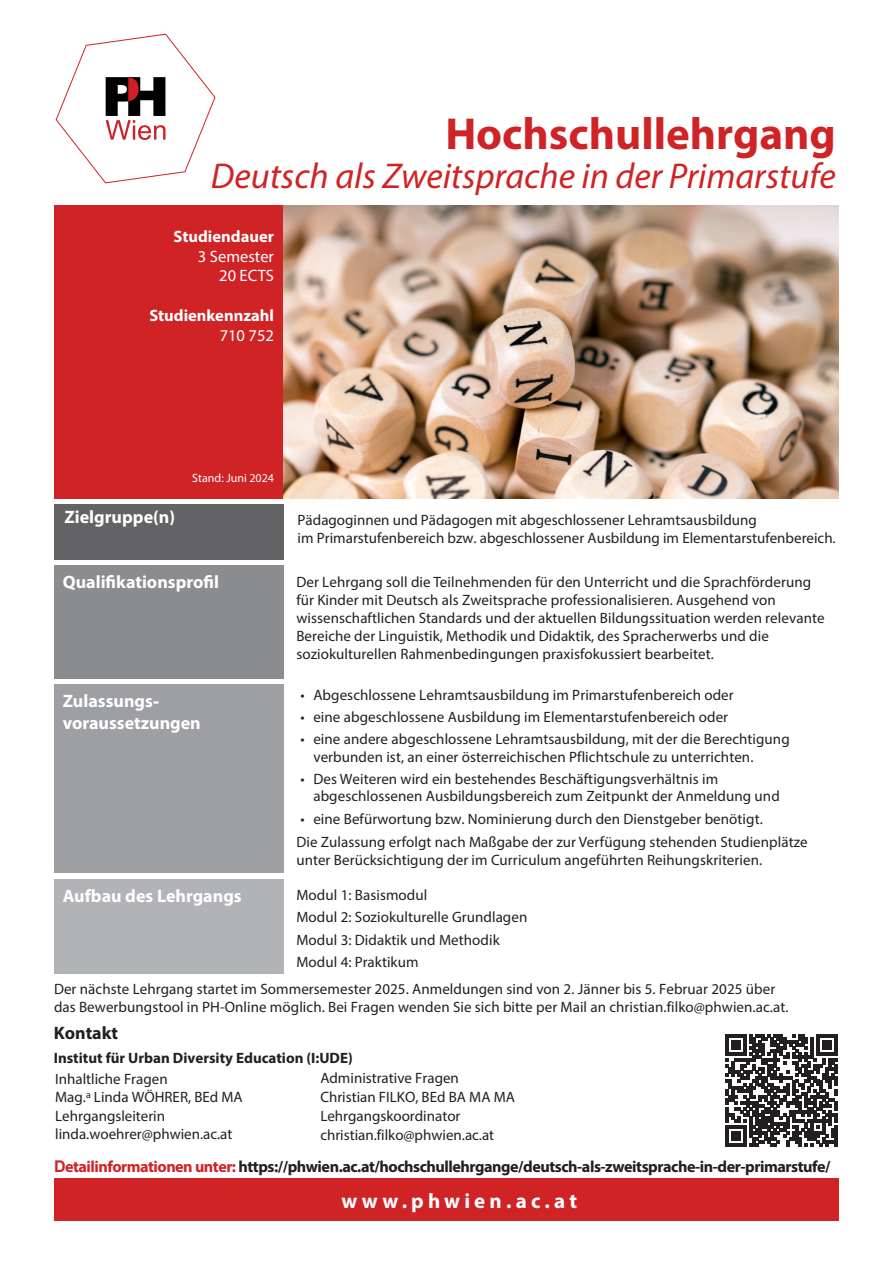
<style>
.page{position:relative;width:893px;height:1263px;background:#fff}
.page>*{position:absolute;margin:0;border:0;box-sizing:border-box;transform-origin:0 0}
.t1{font:700 45px "Myriad Pro";color:#cf2326}
.t2{font:italic 36px "Myriad Pro";color:#cf2326}
.t3{font:700 21px "Myriad Pro";letter-spacing:.2em;color:#fff}
.t4{font:700 18px/21.6px "Myriad Pro";color:#fff}
.Absatzformat_1{font:700 18px "Myriad Pro";color:#231f20}
.t5{font:700 16.5px "Myriad Pro";color:#fff}
.t6{font:16.5px "Myriad Pro";color:#fff}
.Tabelle_Lauftext{font:700 16.2px "Myriad Pro";letter-spacing:-.03em;color:#231f20}
.Absatzformat_1-2{font:15px/18px "Myriad Pro";letter-spacing:.005em;color:#231f20}
.Absatzformat_1-3{font:700 15px "Myriad Pro";color:#231f20}
.t7{font:12px "Myriad Pro";color:#fff}
.s1{font-family:"Arial";color:#cf2326}
.s2{color:#cf2326}
</style>
<div class="page">
<div style="left:54px;top:205px;width:230px;height:294px;background:#cf2326"></div>
<img style="left:284px;top:205px;width:555px;height:294px">
<div style="left:54px;top:565px;width:230px;height:113px;background:#8a8c8f"></div>
<div style="left:54px;top:879px;width:230px;height:95px;background:#b2b3b7"></div>
<div style="left:54px;top:684px;width:230px;height:189px;background:#9d9fa2"></div>
<div style="left:54px;top:504px;width:230px;height:55px;background:#636366"></div>
<svg style="left:726px;top:1035px;width:111px;height:111px"></svg>
<hr style="left:834px;top:1125px;width:3px;height:21px;background:#231f20">
<div style="left:54px;top:1178px;width:785px;height:43px;background:#cf2326"></div>
<svg style="left:55px;top:33px;width:161px;height:150px"></svg>
<p class="t1" style="left:445px;top:104px;width:392px">Hochschullehrgang</p>
<p class="t2" style="left:211px;top:154px;width:627px">Deutsch als Zweitsprache in der Primarstufe</p>
<p class="t5" style="left:174px;top:225px;width:102px">Studiendauer</p>
<p class="t6" style="left:198px;top:246px;width:78px">3 Semester</p>
<p class="t6" style="left:219px;top:266px;width:56px">20 ECTS</p>
<p class="t5" style="left:149px;top:305px;width:126px">Studienkennzahl</p>
<p class="t6" style="left:220px;top:325px;width:56px">710 752</p>
<p class="t4" style="left:64px;top:505px;width:112px">Zielgruppe(n)</p>
<p class="t7" style="left:192px;top:471px;width:83px">Stand: Juni 2024</p>
<p class="t4" style="left:63px;top:570px;width:158px">Qualifikationsprofil</p>
<p class="t4" style="left:63px;top:690px;width:140px">Zulassungs&shy;voraussetzungen</p>
<p class="t4" style="left:63px;top:884px;width:180px">Aufbau des Lehrgangs</p>
<p class="Absatzformat_1-2" style="left:298px;top:511px;width:540px">Pädagoginnen und Pädagogen mit abgeschlossener Lehramtsausbildung<br>im Primarstufenbereich bzw. abgeschlossener Ausbildung im Elementarstufenbereich.</p>
<p class="Absatzformat_1-2" style="left:296px;top:573px;width:530px">Der Lehrgang soll die Teilnehmenden für den Unterricht und die Sprachförderung für Kinder mit Deutsch als Zweitsprache professionalisieren. Ausgehend von wissenschaftlichen Standards und der aktuellen Bildungssituation werden relevante Bereiche der Linguistik, Methodik und Didaktik, des Spracherwerbs und die soziokulturellen Rahmenbedingungen praxisfokussiert bearbeitet.</p>
<p class="Absatzformat_1-2" style="left:301px;top:686px;width:435px">• Abgeschlossene Lehramtsausbildung im Primarstufenbereich oder</p>
<p class="Absatzformat_1-2" style="left:301px;top:708px;width:429px">• eine abgeschlossene Ausbildung im Elementarstufenbereich oder</p>
<p class="Absatzformat_1-2" style="left:313px;top:730px;width:478px;line-height:17.4px;text-indent:-13px">• eine andere abgeschlossene Lehramtsausbildung, mit der die Berechtigung verbunden ist, an einer österreichischen Pflichtschule zu unterrichten.</p>
<p class="Absatzformat_1-2" style="left:313px;top:770px;width:468px;line-height:17.4px;text-indent:-13px">• Des Weiteren wird ein bestehendes Beschäftigungsverhältnis im abgeschlossenen Ausbildungsbereich zum Zeitpunkt der Anmeldung und</p>
<p class="Absatzformat_1-2" style="left:301px;top:809px;width:464px">• eine Befürwortung bzw. Nominierung durch den Dienstgeber benötigt.</p>
<p class="Absatzformat_1-2" style="left:296px;top:833px;width:513px">Die Zulassung erfolgt nach Maßgabe der zur Verfügung stehenden Studienplätze unter Berücksichtigung der im Curriculum angeführten Reihungskriterien.</p>
<p class="Absatzformat_1-2" style="left:296px;top:886px;width:132px">Modul 1: Basismodul</p>
<p class="Absatzformat_1-2" style="left:296px;top:908px;width:232px">Modul 2: Soziokulturelle Grundlagen</p>
<p class="Absatzformat_1-2" style="left:296px;top:930px;width:205px">Modul 3: Didaktik und Methodik</p>
<p class="Absatzformat_1-2" style="left:296px;top:952px;width:124px">Modul 4: Praktikum</p>
<p class="Absatzformat_1-2" style="left:54px;top:979px;width:736px">Der nächste Lehrgang startet im Sommersemester 2025. Anmeldungen sind von 2. Jänner bis 5. Februar 2025 über das Bewerbungstool in PH-Online möglich. Bei Fragen wenden Sie sich bitte per Mail an christian.filko@phwien.ac.at.</p>
<p class="Absatzformat_1" style="left:54px;top:1021px;width:66px">Kontakt</p>
<p class="Absatzformat_1-3" style="left:54px;top:1048px;width:301px">Institut für Urban Diversity Education (I:UDE)</p>
<p class="Absatzformat_1-2" style="left:55px;top:1069px;width:189px;line-height:18.6px">Inhaltliche Fragen<br>Mag.<sup>a</sup> Linda WÖHRER, BEd MA<br>Lehrgangsleiterin linda.woehrer@phwien.ac.at</p>
<p class="Absatzformat_1-2" style="left:320px;top:1068px;width:196px;line-height:19px">Administrative Fragen<br>Christian FILKO, BEd BA MA MA<br>Lehrgangskoordinator christian.filko@phwien.ac.at</p>
<p class="Tabelle_Lauftext" style="left:54px;top:1156px;width:778px"><span class="s1">D</span><span class="s2">etailinformationen unter:</span> https://phwien.ac.at/hochschullehrgange/deutsch-als-zweitsprache-in-der-primarstufe/</p>
<p class="t3" style="left:341px;top:1187px;width:237px">www.phwien.ac.at</p>
</div>
